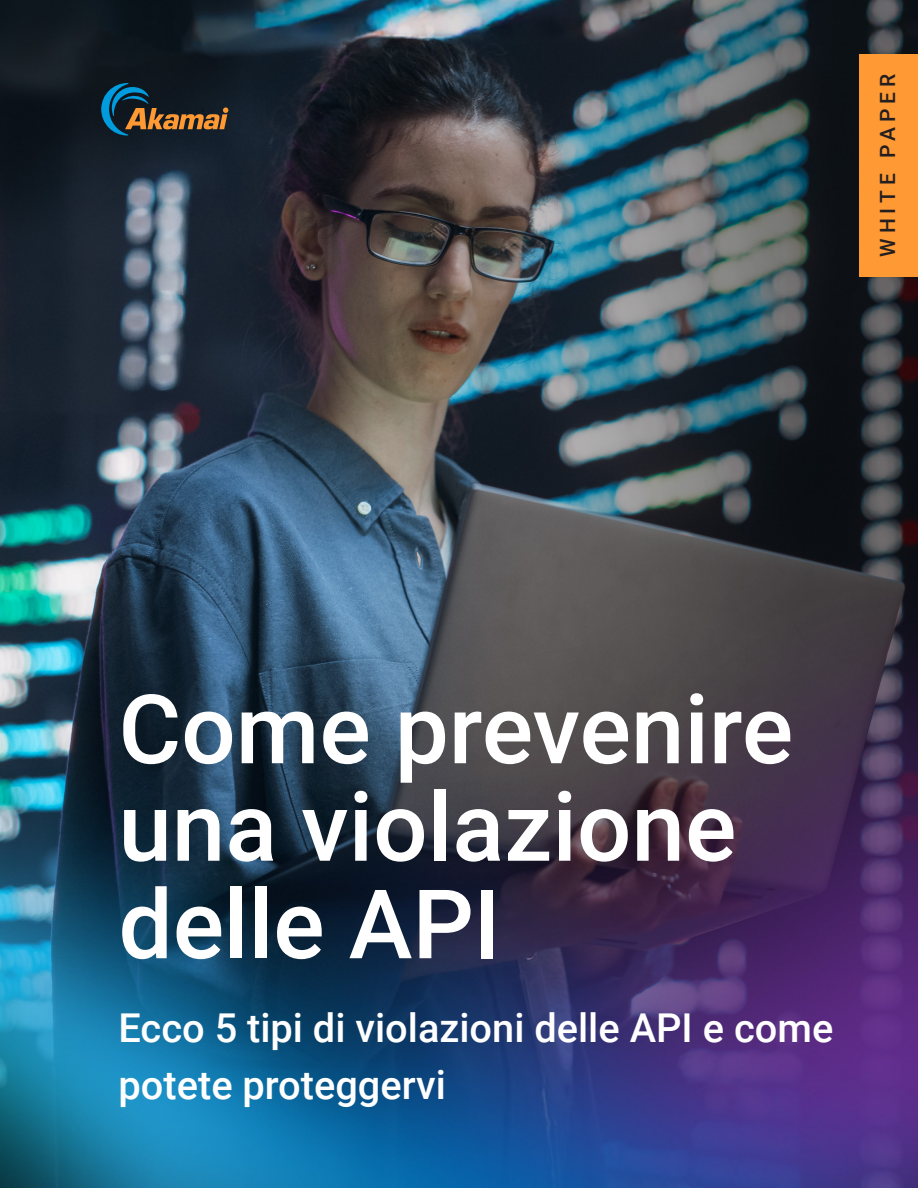
<style>
.page{position:relative;width:918px;height:1188px;background:#fff}
.page>*{position:absolute;margin:0;border:0;box-sizing:border-box;transform-origin:0 0}
.t1{font:500 96px/97.5px "Roboto";color:#fff}
.t2{font:500 39.75px/57px "Roboto";color:#fff}
.t3{font:500 21px "Roboto";letter-spacing:.24em;color:#231f20}
</style>
<div class="page">
<img style="left:0;top:0;width:918px;height:1188px">
<div style="left:860px;top:54px;width:58px;height:222px;background:#f93"></div>
<svg style="left:101px;top:83px;width:127px;height:53px;background:#353b38"></svg>
<p class="t3" style="left:873px;top:257px;width:185px;rotate:-90deg">WHITE PAPER</p>
<p class="t1" style="left:119px;top:677px;width:676px">Come prevenire una violazione delle API</p>
<p class="t2" style="left:119px;top:998px;width:716px">Ecco 5 tipi di violazioni delle API e come potete proteggervi</p>
</div>
